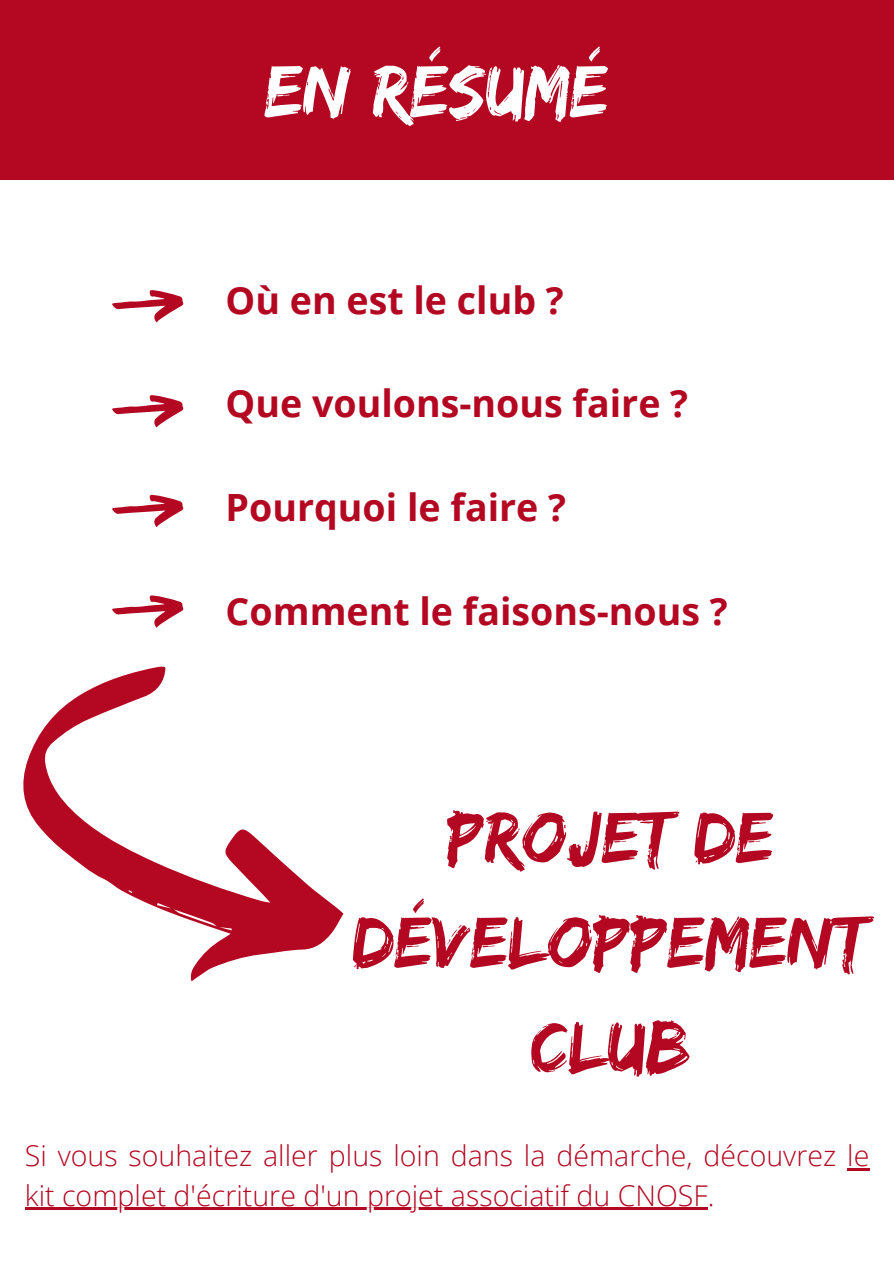
<style>
.page{position:relative;width:894px;height:1264px;background:#fff}
.page>*{position:absolute;margin:0;border:0;box-sizing:border-box;transform-origin:0 0}
.t1{font:76.5px "Edo";color:#fff}
.t2{font:75px "Edo";color:#b40721}
.t3{font:700 37.5px "Open Sans";color:#b40721}
.t4{font:300 28.5px/39.5px "Open Sans";color:#b40721}
</style>
<div class="page">
<div style="left:0;top:0;width:893px;height:179px;background:#b40721"></div>
<svg style="left:112px;top:494px;width:71px;height:33px"></svg>
<svg style="left:112px;top:595px;width:71px;height:33px"></svg>
<svg style="left:112px;top:290px;width:71px;height:32px"></svg>
<svg style="left:112px;top:395px;width:71px;height:32px"></svg>
<svg style="left:23px;top:666px;width:321px;height:315px"></svg>
<hr style="left:847px;top:1168px;width:22px;height:2px;background:#b40721">
<hr style="left:25px;top:1207px;width:682px;height:2px;background:#b40721">
<p class="t1" style="left:264px;top:47px;width:345px">EN RÉSUMÉ</p>
<p class="t3" style="left:225px;top:274px;width:339px">Où en est le club ?</p>
<p class="t3" style="left:225px;top:377px;width:464px">Que voulons-nous faire ?</p>
<p class="t3" style="left:225px;top:481px;width:342px">Pourquoi le faire ?</p>
<p class="t3" style="left:225px;top:584px;width:503px">Comment le faisons-nous ?</p>
<p class="t2" style="left:446px;top:793px;width:328px">PROJET DE</p>
<p class="t2" style="left:352px;top:898px;width:516px">DÉVELOPPEMENT</p>
<p class="t2" style="left:530px;top:1003px;width:160px">CLUB</p>
<p class="t4" style="left:25px;top:1135px;width:845px">Si vous souhaitez aller plus loin dans la démarche, découvrez le kit complet d'écriture d'un projet associatif du CNOSF.</p>
</div>
